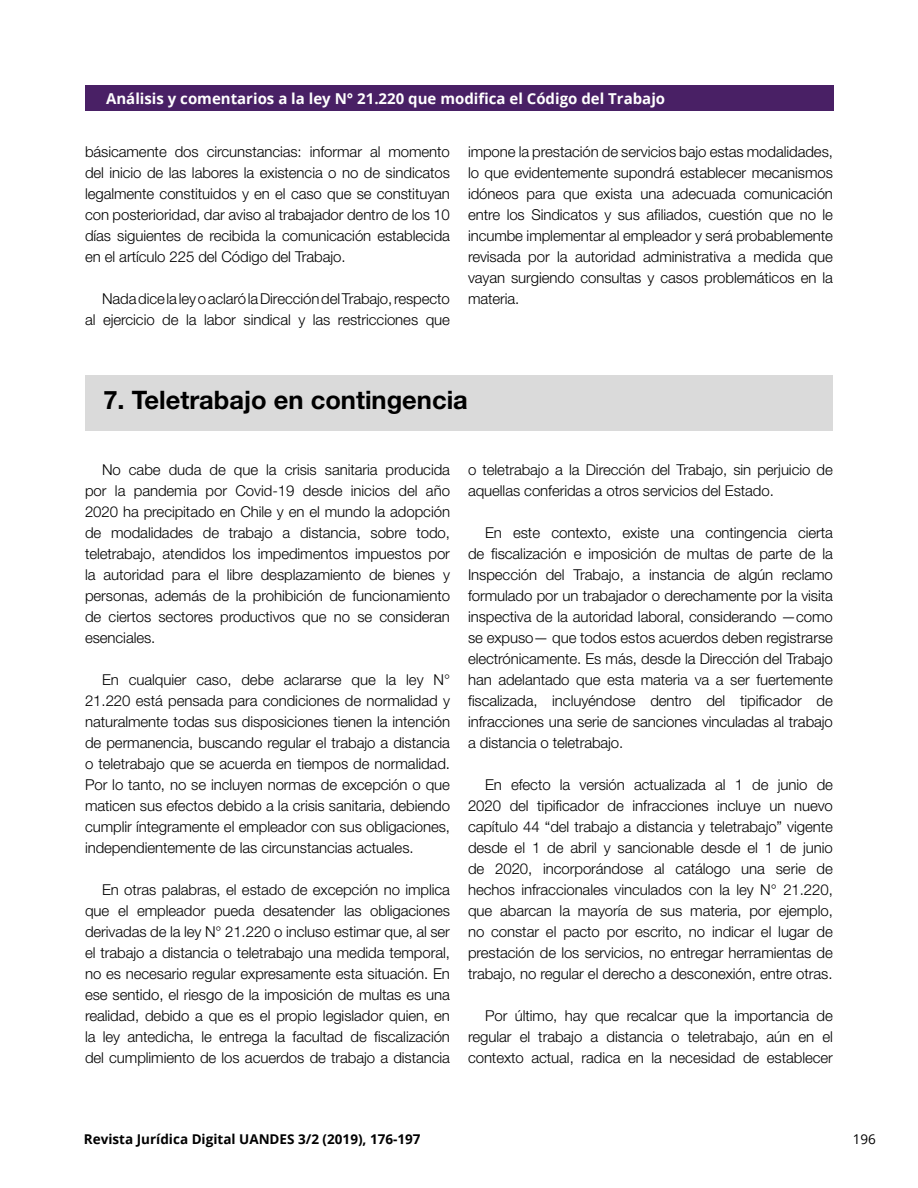
<style>
.page{position:relative;width:918px;height:1188px;background:#fff}
.page>*{position:absolute;margin:0;border:0;box-sizing:border-box;transform-origin:0 0}
.t1{font:700 25.5px "Helvetica Neue LT Std";color:#000}
.t2{font:300 15px/21px "Helvetica Neue LT Std";letter-spacing:-.005em;color:#000;text-align:justify}
.t3{font:700 15px "Open Sans";color:#fff}
.t4{font:700 13.5px "Open Sans";color:#000}
.t5{font:13.5px "Open Sans";color:#000}
</style>
<div class="page">
<div style="left:85px;top:85px;width:749px;height:26px;background:#492065"></div>
<div style="left:85px;top:375px;width:748px;height:56px;background:#dadada"></div>
<p class="t3" style="left:106px;top:88px;width:561px">Análisis y comentarios a la ley N° 21.220 que modifica el Código del Trabajo</p>
<p class="t2" style="left:85px;top:141px;width:366px">básicamente dos circunstancias: informar al momento del inicio de las labores la existencia o no de sindicatos legalmente constituidos y en el caso que se constituyan con posterioridad, dar aviso al trabajador dentro de los 10 días siguientes de recibida la comunicación establecida en el artículo 225 del Código del Trabajo.</p>
<p class="t2" style="left:85px;top:288px;width:367px;text-align:right">Nada dice la ley o aclaró la Dirección del Trabajo, respecto<br>al ejercicio de la labor sindical y las restricciones que</p>
<p class="t2" style="left:468px;top:141px;width:366px">impone la prestación de servicios bajo estas modalidades, lo que evidentemente supondrá establecer mecanismos idóneos para que exista una adecuada comunicación entre los Sindicatos y sus afiliados, cuestión que no le incumbe implementar al empleador y será probablemente revisada por la autoridad administrativa a medida que vayan surgiendo consultas y casos problemáticos en la materia.</p>
<h1 class="t1" style="left:103px;top:385px;width:366px">7. Teletrabajo en contingencia</h1>
<p class="t2" style="left:85px;top:459px;width:366px;text-indent:17px">No cabe duda de que la crisis sanitaria producida por la pandemia por Covid-19 desde inicios del año 2020 ha precipitado en Chile y en el mundo la adopción de modalidades de trabajo a distancia, sobre todo, teletrabajo, atendidos los impedimentos impuestos por la autoridad para el libre desplazamiento de bienes y personas, además de la prohibición de funcionamiento de ciertos sectores productivos que no se consideran esenciales.</p>
<p class="t2" style="left:85px;top:669px;width:367px;text-indent:17px">En cualquier caso, debe aclararse que la ley N° 21.220 está pensada para condiciones de normalidad y naturalmente todas sus disposiciones tienen la intención de permanencia, buscando regular el trabajo a distancia o teletrabajo que se acuerda en tiempos de normalidad.<br>Por lo tanto, no se incluyen normas de excepción o que maticen sus efectos debido a la crisis sanitaria, debiendo cumplir íntegramente el empleador con sus obligaciones, independientemente de las circunstancias actuales.</p>
<p class="t2" style="left:85px;top:879px;width:366px;text-indent:17px">En otras palabras, el estado de excepción no implica que el empleador pueda desatender las obligaciones derivadas de la ley N° 21.220 o incluso estimar que, al ser el trabajo a distancia o teletrabajo una medida temporal, no es necesario regular expresamente esta situación. En ese sentido, el riesgo de la imposición de multas es una realidad, debido a que es el propio legislador quien, en la ley antedicha, le entrega la facultad de fiscalización del cumplimiento de los acuerdos de trabajo a distancia</p>
<p class="t2" style="left:468px;top:459px;width:366px">o teletrabajo a la Dirección del Trabajo, sin perjuicio de aquellas conferidas a otros servicios del Estado.</p>
<p class="t2" style="left:468px;top:522px;width:366px;text-indent:17px">En este contexto, existe una contingencia cierta de fiscalización e imposición de multas de parte de la Inspección del Trabajo, a instancia de algún reclamo formulado por un trabajador o derechamente por la visita inspectiva de la autoridad laboral, considerando —como se expuso— que todos estos acuerdos deben registrarse electrónicamente. Es más, desde la Dirección del Trabajo han adelantado que esta materia va a ser fuertemente fiscalizada, incluyéndose dentro del tipificador de infracciones una serie de sanciones vinculadas al trabajo a distancia o teletrabajo.</p>
<p class="t2" style="left:468px;top:774px;width:366px;text-indent:17px">En efecto la versión actualizada al 1 de junio de 2020 del tipificador de infracciones incluye un nuevo capítulo 44 “del trabajo a distancia y teletrabajo” vigente desde el 1 de abril y sancionable desde el 1 de junio de 2020, incorporándose al catálogo una serie de hechos infraccionales vinculados con la ley N° 21.220, que abarcan la mayoría de sus materia, por ejemplo, no constar el pacto por escrito, no indicar el lugar de prestación de los servicios, no entregar herramientas de trabajo, no regular el derecho a desconexión, entre otras.</p>
<p class="t2" style="left:468px;top:1005px;width:366px;text-indent:17px">Por último, hay que recalcar que la importancia de regular el trabajo a distancia o teletrabajo, aún en el contexto actual, radica en la necesidad de establecer</p>
<p class="t4" style="left:84px;top:1130px;width:338px">Revista Jurídica Digital UANDES 3/2 (2019), 176-197</p>
<p class="t5" style="left:853px;top:1130px;width:25px">196</p>
</div>
